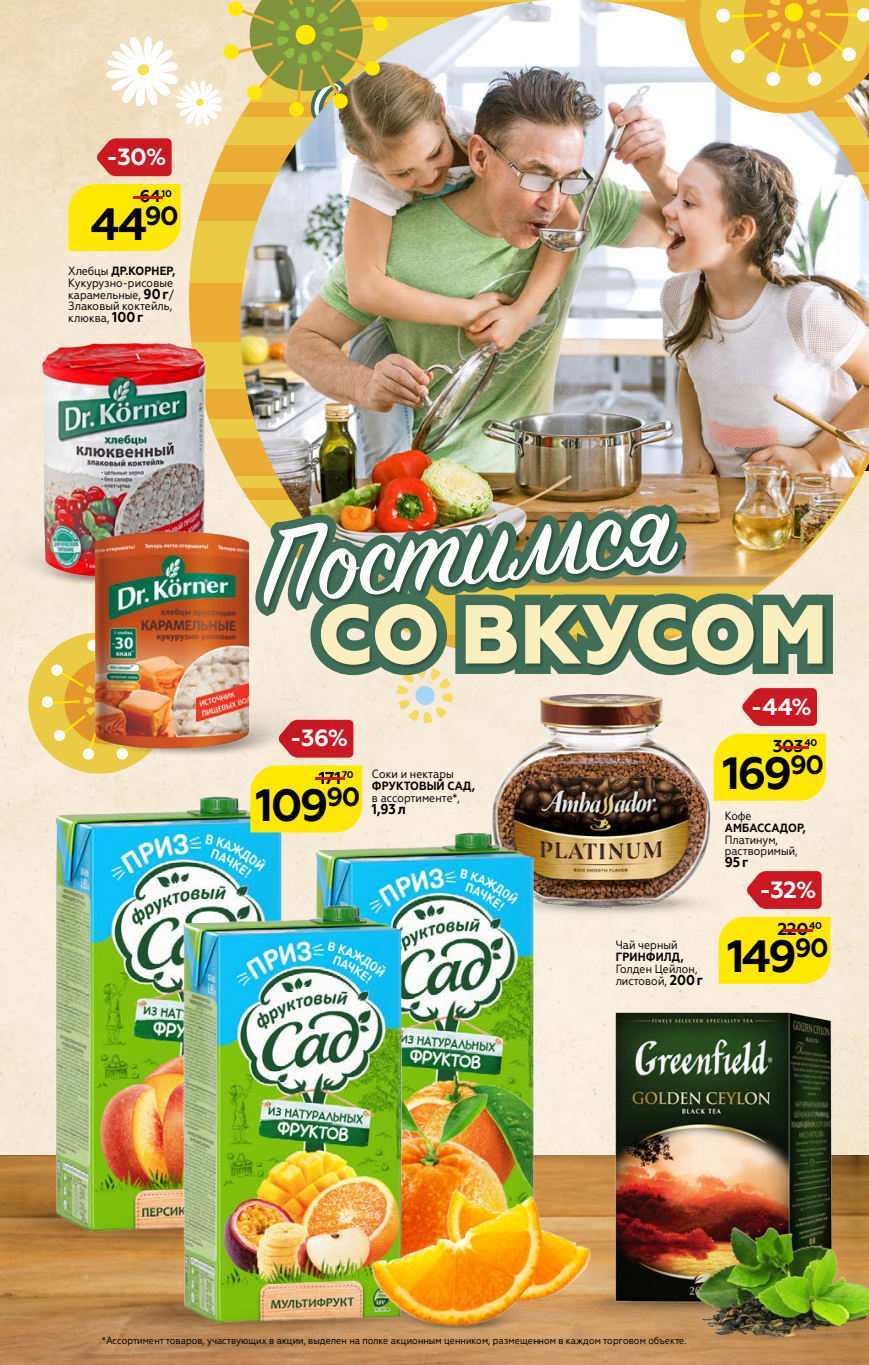
<style>
.page{position:relative;width:869px;height:1365px;background:#fff}
.page>*{position:absolute;margin:0;border:0;box-sizing:border-box;transform-origin:0 0}
.t1{font:700 45.15px "Geometria";letter-spacing:-.06em;color:#000}
.t2{font:700 23.45px "Geometria";color:#fff}
.t3{font:700 17.15px "Geometria";letter-spacing:-.03em;color:#000008}
.t4{font:700 14.35px "Geometria Narrow";letter-spacing:.06em;color:#000}
.t5{font:11.9px/11.9px "Geometria Narrow";color:#000}
.t6{font:10.15px "Geometria Narrow";color:#000}
.t7{font:700 9.8px "Geometria";color:#000008}
.s1{font-size:17.15px;color:#cb1821}
.s2{font-weight:700}
.s3{font-weight:700;font-size:14.35px}
.s4{color:#cb1821}
</style>
<div class="page">
<img style="left:0;top:0;width:868px;height:1155px">
<svg style="left:18px;top:622px;width:162px;height:156px;background:#f3e1ac"></svg>
<img style="left:868px;top:0;width:1px;height:1364px">
<div style="left:189px;top:342px;width:679px;height:46px;background:#ebcb45"></div>
<div style="left:189px;top:221px;width:679px;height:61px;background:#ebcb45"></div>
<svg style="left:222px;top:476px;width:18px;height:12px"></svg>
<div style="left:189px;top:419px;width:679px;height:19px;background:#ebcb45"></div>
<div style="left:189px;top:587px;width:679px;height:48px;background:#f5e9d4"></div>
<img style="left:240px;top:0;width:628px;height:585px">
<img style="left:252px;top:492px;width:447px;height:21px">
<svg style="left:825px;top:559px;width:17px;height:132px"></svg>
<img style="left:0;top:1155px;width:868px;height:209px">
<img style="left:599px;top:890px;width:121px;height:28px">
<img style="left:599px;top:832px;width:113px;height:79px">
<div style="left:718px;top:916px;width:112px;height:67px;background:#ffe900"></div>
<svg style="left:746px;top:871px;width:75px;height:37px;background:#cf2d33"></svg>
<img style="left:0;top:778px;width:266px;height:474px">
<img style="left:266px;top:832px;width:333px;height:319px">
<img style="left:250px;top:513px;width:575px;height:319px">
<svg style="left:678px;top:0;width:190px;height:196px"></svg>
<img style="left:404px;top:989px;width:152px;height:162px">
<img style="left:623px;top:1308px;width:55px;height:29px">
<img style="left:605px;top:1007px;width:240px;height:301px">
<img style="left:0;top:509px;width:248px;height:74px">
<img style="left:8px;top:334px;width:214px;height:250px">
<img style="left:69px;top:0;width:593px;height:251px">
<img style="left:36px;top:671px;width:292px;height:87px">
<img style="left:87px;top:528px;width:192px;height:223px">
<img style="left:678px;top:1203px;width:190px;height:153px">
<img style="left:46px;top:1286px;width:282px;height:55px">
<img style="left:177px;top:891px;width:227px;height:444px">
<img style="left:328px;top:1151px;width:295px;height:213px">
<p class="t2" style="left:106px;top:143px;width:61px">-30%</p>
<p class="t7" style="left:124px;top:187px;width:49px"><span class="s1">-</span>10</p>
<p class="t3" style="left:139px;top:186px;width:23px">64</p>
<p class="t1" style="left:91px;top:197px;width:90px">44<sup>90</sup></p>
<p class="t5" style="left:68px;top:264px;width:108px">Хлебцы <span class="s2">ДР.КОРНЕР,<br></span>Кукурузно-рисовые карамельные, <span class="s3">90г</span>/<br>Злаковый коктейль, клюква, <span class="s3">100г</span></p>
<p class="t2" style="left:290px;top:724px;width:60px">-36%</p>
<p class="t7" style="left:306px;top:768px;width:49px"><span class="s1">-</span>70</p>
<p class="t5" style="left:372px;top:768px;width:105px">Соки и нектары<br><span class="s2">ФРУКТОВЫЙ САД, </span>в ассортименте*,</p>
<p class="t4" style="left:372px;top:800px;width:35px">1,93л</p>
<p class="t3" style="left:318px;top:767px;width:24px">171</p>
<p class="t1" style="left:255px;top:778px;width:107px">109<sup>90</sup></p>
<p class="t5" style="left:615px;top:939px;width:89px">Чай черный<br><span class="s2">ГРИНФИЛД,<br></span>Голден Цейлон, листовой, <span class="s3">200г</span></p>
<p class="t2" style="left:750px;top:692px;width:63px">-44%</p>
<p class="t7" style="left:769px;top:737px;width:49px"><span class="s1">-</span>40</p>
<p class="t3" style="left:772px;top:735px;width:32px">303</p>
<p class="t1" style="left:722px;top:746px;width:103px">169<sup>90</sup></p>
<p class="t5" style="left:724px;top:809px;width:83px">Кофе<br><span class="s2">АМБАССАДОР,<br></span>Платинум, растворимый,</p>
<p class="t4" style="left:724px;top:853px;width:25px">95г</p>
<p class="t2" style="left:759px;top:875px;width:58px">-32%</p>
<p class="t3" style="left:774px;top:918px;width:49px"><span class="s4">-</span>220<sup>40</sup></p>
<p class="t1" style="left:726px;top:929px;width:103px">149<sup>90</sup></p>
<p class="t6" style="left:102px;top:1334px;width:586px">*Ассортимент товаров, участвующих в акции, выделен на полке акционным ценником, размещенном в каждом торговом объекте.</p>
</div>
